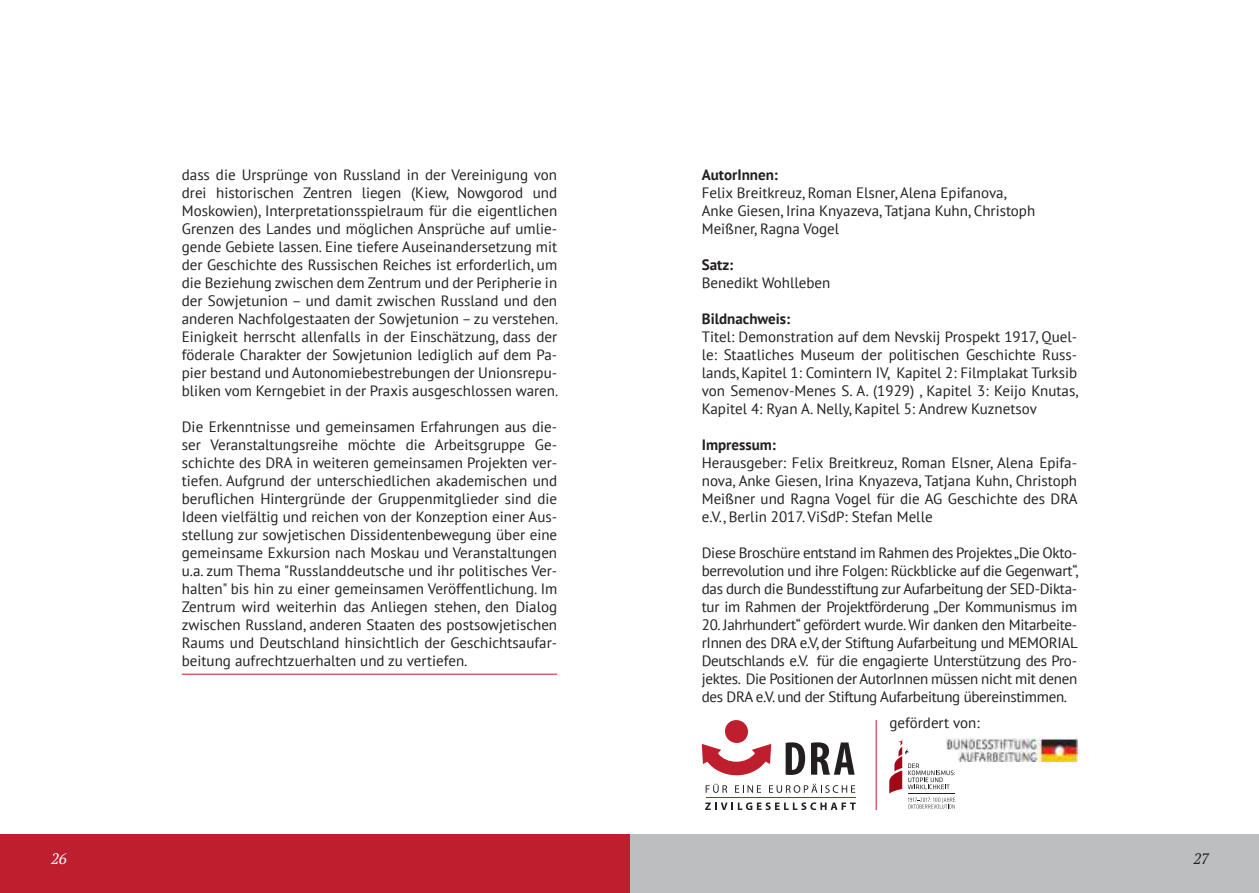
<style>
.page{position:relative;width:1259px;height:893px;background:#fff}
.page>*{position:absolute;margin:0;border:0;box-sizing:border-box;transform-origin:0 0}
.t1{font:15px/18px "PT Sans";color:#231f20;text-align:justify}
.t2{font:700 15px "PT Sans";color:#231f20}
.t3{font:italic 15px "PT Serif";color:#fff}
.t4{font:italic 15px "PT Serif";color:#231f20}
</style>
<div class="page">
<div style="left:629px;top:834px;width:630px;height:59px;background:#bcbec0"></div>
<div style="left:0;top:834px;width:629px;height:59px;background:#be1e2d"></div>
<hr style="left:705px;top:797px;width:150px;height:1px;background:#be1e2d">
<svg style="left:785px;top:742px;width:20px;height:33px"></svg>
<svg style="left:811px;top:742px;width:43px;height:33px"></svg>
<svg style="left:702px;top:720px;width:69px;height:55px"></svg>
<svg style="left:705px;top:784px;width:22px;height:9px"></svg>
<svg style="left:735px;top:785px;width:26px;height:8px"></svg>
<svg style="left:769px;top:784px;width:86px;height:9px"></svg>
<svg style="left:705px;top:802px;width:150px;height:8px"></svg>
<hr style="left:182px;top:674px;width:375px;height:1px;background:#be1e2d">
<svg style="left:889px;top:739px;width:66px;height:70px"></svg>
<hr style="left:908px;top:793px;width:47px;height:1px;background:#231f20">
<img style="left:946px;top:738px;width:131px;height:23px">
<hr style="left:876px;top:720px;width:1px;height:90px;background:#be1e2d">
<p class="t1" style="left:182px;top:166px;width:378px">dass die Ursprünge von Russland in der Vereinigung von drei historischen Zentren liegen (Kiew, Nowgorod und Moskowien), Interpretationsspielraum für die eigentlichen Grenzen des Landes und möglichen Ansprüche auf umlie&shy;gende Gebiete lassen. Eine tiefere Auseinandersetzung mit der Geschichte des Russischen Reiches ist erforderlich, um die Beziehung zwischen dem Zentrum und der Peripherie in der Sowjet union – und damit zwischen Russland und den anderen Nachfolgestaaten der Sowjetunion – zu verstehen.<br>Einigkeit herrscht allenfalls in der Einschätzung, dass der föderale Charakter der Sowjetunion lediglich auf dem Pa&shy;pier bestand und Autonomiebestrebungen der Unionsrepu&shy;bliken vom Kerngebiet in der Praxis ausgeschlossen waren.</p>
<p class="t1" style="left:182px;top:418px;width:377px">Die Erkenntnisse und gemeinsamen Erfahrungen aus die&shy;ser Veranstaltungsreihe möchte die Arbeitsgruppe Ge&shy;schichte des DRA in weiteren gemeinsamen Projekten ver&shy;tiefen. Aufgrund der unterschiedlichen akademischen und beruflichen Hintergründe der Gruppenmitglieder sind die Ideen vielfältig und reichen von der Konzeption einer Aus&shy;stellung zur sowjetischen Dissidentenbewegung über eine gemeinsame Exkursion nach Moskau und Veranstaltungen u.a. zum Thema "Russlanddeutsche und ihr politisches Ver&shy;halten" bis hin zu einer gemeinsamen Veröffentlichung. Im Zentrum wird weiterhin das Anliegen stehen, den Dialog zwischen Russland, anderen Staaten des postsowjetischen Raums und Deutschland hinsichtlich der Geschichtsaufar&shy;beitung aufrechtzuerhalten und zu vertiefen.</p>
<p class="t2" style="left:702px;top:167px;width:78px">AutorInnen:</p>
<p class="t1" style="left:702px;top:184px;width:335px;text-align:left">Felix Breitkreuz, Roman Elsner, Alena Epifanova,<br>Anke Giesen, Irina Knyazeva, Tatjana Kuhn, Christoph<br>Meißner, Ragna Vogel</p>
<p class="t2" style="left:702px;top:257px;width:33px">Satz:</p>
<p class="t1" style="left:702px;top:274px;width:130px">Benedikt Wohlleben</p>
<p class="t2" style="left:702px;top:311px;width:90px">Bildnachweis:</p>
<p class="t1" style="left:702px;top:328px;width:378px">Titel: Demonstration auf dem Nevskij Prospekt 1917, Quel&shy;le: Staatliches Museum der politischen Geschichte Russ&shy;lands, Kapitel 1: Comintern IV, Kapitel 2: Filmplakat Turksib von Semenov-Menes S. A. (1929) , Kapitel 3: Keijo Knutas, Kapitel 4: Ryan A. Nelly, Kapitel 5: Andrew Kuznetsov</p>
<p class="t2" style="left:702px;top:437px;width:76px">Impressum:</p>
<p class="t1" style="left:702px;top:454px;width:377px">Herausgeber: Felix Breitkreuz, Roman Elsner, Alena Epifa&shy;nova, Anke Giesen, Irina Knyazeva, Tatjana Kuhn, Christoph Meißner und Ragna Vogel für die AG Geschichte des DRA e.V., Berlin 2017. ViSdP: Stefan Melle</p>
<p class="t1" style="left:702px;top:544px;width:378px">Diese Broschüre entstand im Rahmen des Projektes „Die Okto&shy;berrevolution und ihre Folgen: Rückblicke auf die Gegenwart“, das durch die Bundesstiftung zur Aufarbeitung der SED-Dikta&shy;tur im Rahmen der Projektförderung „Der Kommunismus im</p>
<p class="t1" style="left:702px;top:616px;width:377px">20. Jahrhundert“ gefördert wurde. Wir danken den Mitarbeite&shy;rInnen des DRA e.V, der Stiftung Aufarbeitung und MEMORIAL Deutschlands e.V. für die engagierte Unterstützung des Pro&shy;jektes. Die Positionen der AutorInnen müssen nicht mit denen des DRA e.V. und der Stiftung Aufarbeitung übereinstimmen.</p>
<p class="t1" style="left:889px;top:714px;width:92px">gefördert von:</p>
<p class="t3" style="left:51px;top:851px;width:17px">26</p>
<p class="t4" style="left:1193px;top:851px;width:17px">27</p>
</div>
